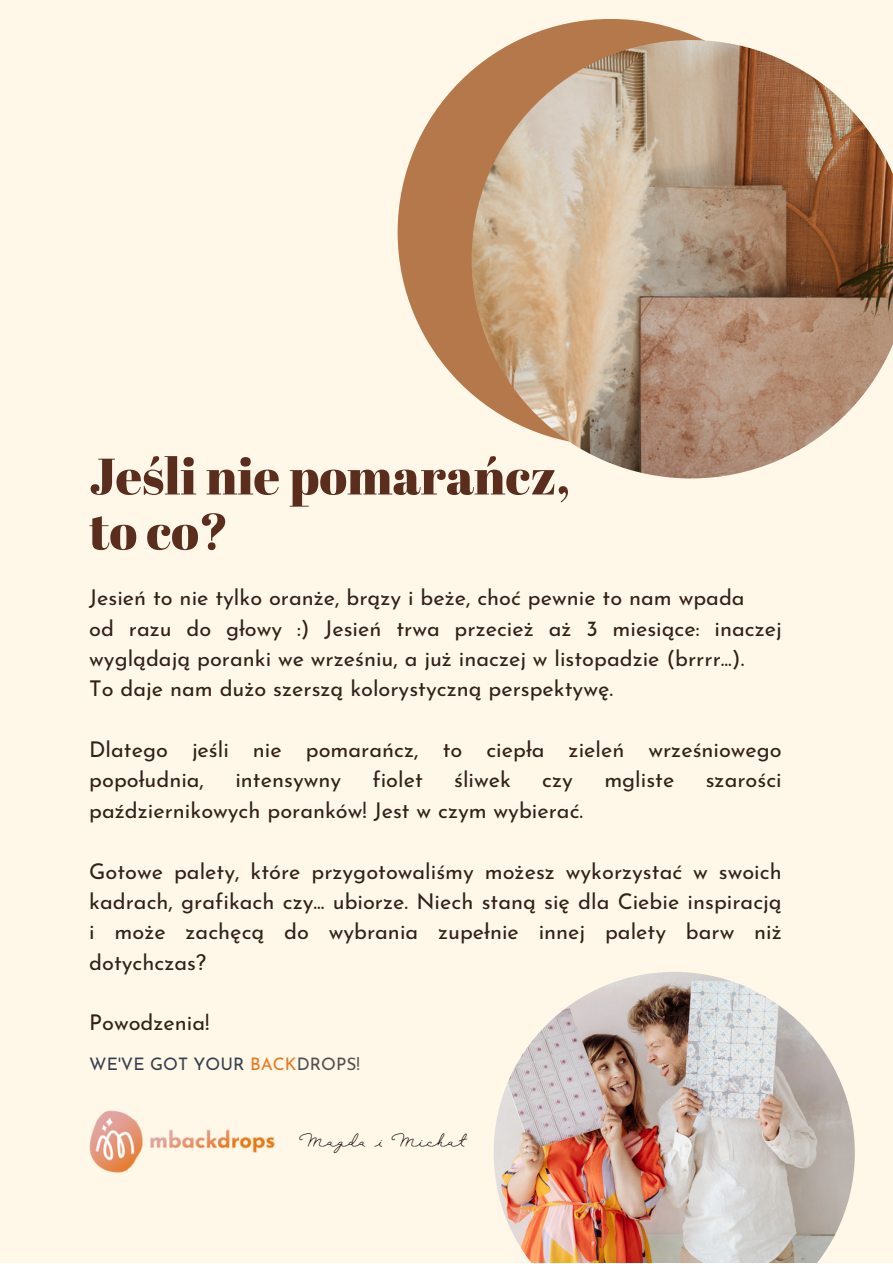
<style>
.page{position:relative;width:893px;height:1264px;background:#fff}
.page>*{position:absolute;margin:0;border:0;box-sizing:border-box;transform-origin:0 0}
.t1{font:51.15px/55.1px "Abril Fatface";color:#5a2d1c}
.t2{font:21.75px/30.3px "Josefin Sans";color:#332018}
.t3{font:19.2px "Sansterdam Light Script";letter-spacing:.03em;color:#000}
.t4{font:17.25px "Josefin Sans";color:#373e4c}
.s1{color:#e6771a}
.s2{color:#524f4e}
</style>
<div class="page">
<div style="left:0;top:0;width:892px;height:1262px;background:#fff8e9"></div>
<div style="left:397px;top:19px;width:427px;height:426px;background:#b4784b;border-radius:50%"></div>
<img style="left:471px;top:40px;width:421px;height:438px">
<img style="left:89px;top:1110px;width:186px;height:63px">
<img style="left:493px;top:972px;width:361px;height:290px">
<p class="t1" style="left:89px;top:447px;width:482px">Jeśli nie pomarańcz, to co?</p>
<p class="t2" style="left:89px;top:584px;width:656px">Jesień to nie tylko oranże, brązy i beże, choć pewnie to nam wpada</p>
<p class="t2" style="left:89px;top:615px;width:694px">od razu do głowy :) Jesień trwa przecież aż 3 miesiące: inaczej wyglądają poranki we wrześniu, a już inaczej w listopadzie (brrrr...).</p>
<p class="t2" style="left:89px;top:675px;width:525px">To daje nam dużo szerszą kolorystyczną perspektywę.</p>
<p class="t2" style="left:89px;top:736px;width:694px">Dlatego jeśli nie pomarańcz, to ciepła zieleń wrześniowego popołudnia,</p>
<p class="t2" style="left:235px;top:766px;width:107px">intensywny</p>
<p class="t2" style="left:372px;top:766px;width:52px">fiolet</p>
<p class="t2" style="left:454px;top:766px;width:58px">śliwek</p>
<p class="t2" style="left:542px;top:766px;width:32px">czy</p>
<p class="t2" style="left:604px;top:766px;width:72px">mgliste</p>
<p class="t2" style="left:705px;top:766px;width:77px">szarości</p>
<p class="t2" style="left:89px;top:797px;width:495px">październikowych poranków! Jest w czym wybierać.</p>
<p class="t2" style="left:89px;top:857px;width:694px;text-align:justify">Gotowe palety, które przygotowaliśmy możesz wykorzystać w swoich kadrach, grafikach czy... ubiorze. Niech staną się dla Ciebie inspiracją i może zachęcą do wybrania zupełnie innej palety barw niż dotychczas?</p>
<p class="t2" style="left:89px;top:1009px;width:122px">Powodzenia!</p>
<p class="t4" style="left:89px;top:1057px;width:272px">WE'VE GOT YOUR <span class="s1">BACK</span><span class="s2">DROPS!</span></p>
<p class="t3" style="left:299px;top:1132px;width:166px">Magda i Michał</p>
</div>
